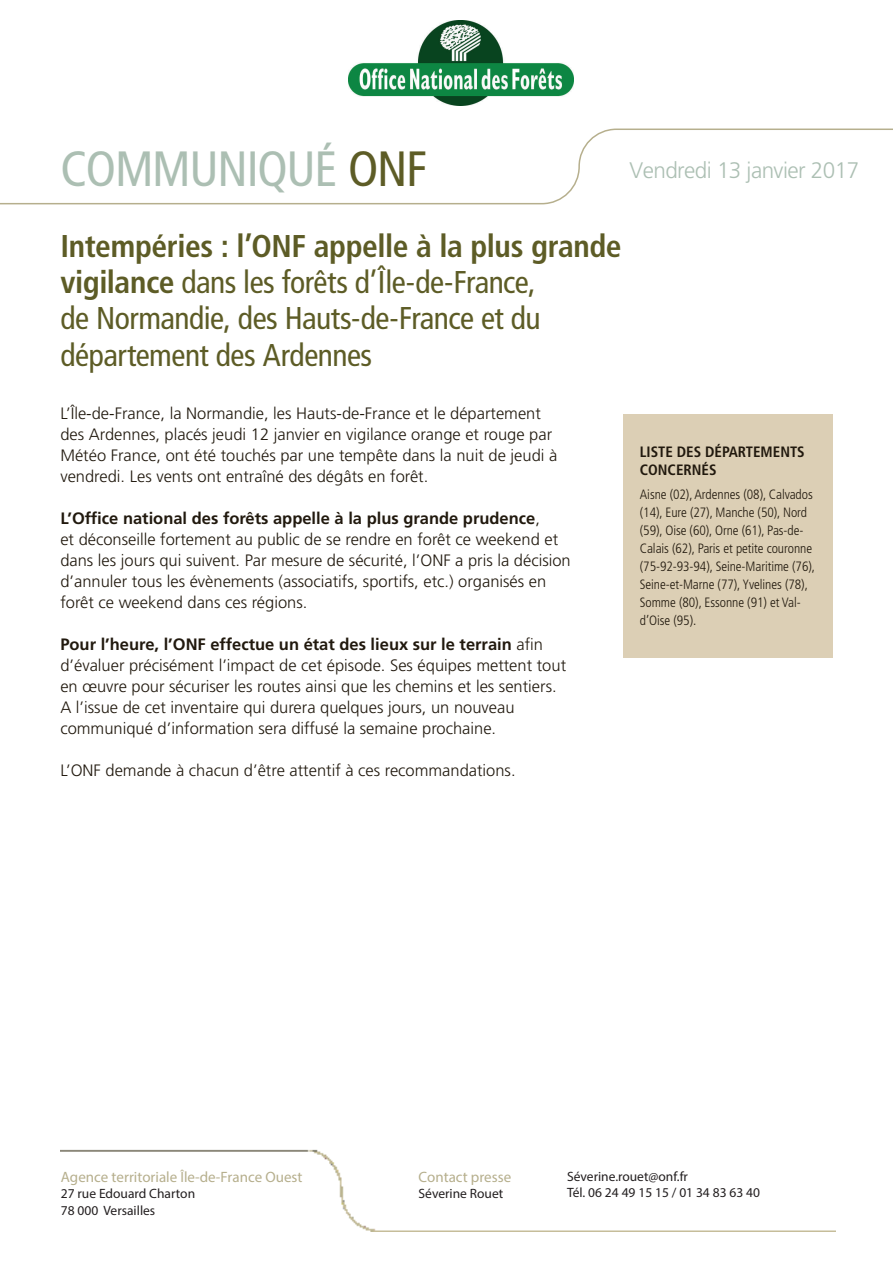
<style>
.page{position:relative;width:893px;height:1263px;background:#fff}
.page>*{position:absolute;margin:0;border:0;box-sizing:border-box;transform-origin:0 0}
.t1{font:condensed 49.5px "Frutiger LT Std";letter-spacing:-.025em;color:#acbfb3}
.t2{font:condensed 31.5px/36.5px "Frutiger LT Std";letter-spacing:-.015em;color:#5d5c26}
.t3{font:300 22.5px "Frutiger LT Std";letter-spacing:-.025em;color:#acbfb3}
.t4{font:300 16.5px/21px "Frutiger LT Std";color:#21190e}
.t5{font:15px "Myriad Pro";color:#b6af8d}
.t6{font:700 condensed 15px/18px "Frutiger LT Std";color:#21190e}
.t7{font:300 condensed 13.5px/18px "Frutiger LT Std";letter-spacing:-.005em;color:#21190e}
.t8{font:13.5px/16.2px "Myriad Pro";color:#231f20}
.s1{color:#5d5c26}
.s2{font-weight:700}
</style>
<div class="page">
<img style="left:61px;top:1149px;width:774px;height:83px">
<svg style="left:0;top:128px;width:893px;height:77px"></svg>
<img style="left:349px;top:21px;width:224px;height:84px">
<div style="left:623px;top:414px;width:210px;height:243px;background:#dccfb5"></div>
<h1 class="t1" style="left:61px;top:140px;width:368px">COMMUNIQUÉ <span class="s1">ONF</span></h1>
<h3 class="t3" style="left:629px;top:158px;width:231px">Vendredi 13 janvier 2017</h3>
<h2 class="t2" style="left:60px;top:228px;width:563px"><span class="s2">Intempéries : l’ONF appelle à la plus grande vigilance</span> dans les forêts d’Île-de-France,<br>de Normandie, des Hauts-de-France et du département des Ardennes</h2>
<p class="t4" style="left:60px;top:403px;width:498px">L’Île-de-France, la Normandie, les Hauts-de-France et le département des Ardennes, placés jeudi 12 janvier en vigilance orange et rouge par Météo France, ont été touchés par une tempête dans la nuit de jeudi à vendredi. Les vents ont entraîné des dégâts en forêt.</p>
<p class="t4" style="left:60px;top:508px;width:512px"><span class="s2">L’Office national des forêts appelle à la plus grande prudence</span>,<br>et déconseille fortement au public de se rendre en forêt ce weekend et dans les jours qui suivent. Par mesure de sécurité, l’ONF a pris la décision d’annuler tous les évènements (associatifs, sportifs, etc.) organisés en forêt ce weekend dans ces régions.</p>
<p class="t4" style="left:60px;top:634px;width:507px"><span class="s2">Pour l’heure, l’ONF effectue un état des lieux sur le terrain</span> afin d’évaluer précisément l’impact de cet épisode. Ses équipes mettent tout en œuvre pour sécuriser les routes ainsi que les chemins et les sentiers.<br>A l’issue de cet inventaire qui durera quelques jours, un nouveau communiqué d’information sera diffusé la semaine prochaine.</p>
<p class="t4" style="left:60px;top:760px;width:457px">L’ONF demande à chacun d’être attentif à ces recommandations.</p>
<p class="t6" style="left:640px;top:443px;width:166px">Liste des départements concernés</p>
<p class="t7" style="left:640px;top:485px;width:177px">Aisne (02), Ardennes (08), Calvados (14), Eure (27), Manche (50), Nord (59), Oise (60), Orne (61), Pas-de-Calais (62), Paris et petite couronne (75-92-93-94), Seine-Maritime (76), Seine-et-Marne (77), Yvelines (78), Somme (80), Essonne (91) et Val&shy;d’Oise (95).</p>
<p class="t5" style="left:61px;top:1168px;width:243px">Agence territoriale Île-de-France Ouest</p>
<p class="t8" style="left:61px;top:1185px;width:136px">27 rue Edouard Charton<br>78 000 Versailles</p>
<p class="t5" style="left:418px;top:1168px;width:94px">Contact presse</p>
<p class="t8" style="left:418px;top:1185px;width:86px">Séverine Rouet</p>
<p class="t8" style="left:567px;top:1168px;width:194px">Séverine.rouet@onf.fr<br>Tél. 06 24 49 15 15 / 01 34 83 63 40</p>
</div>
